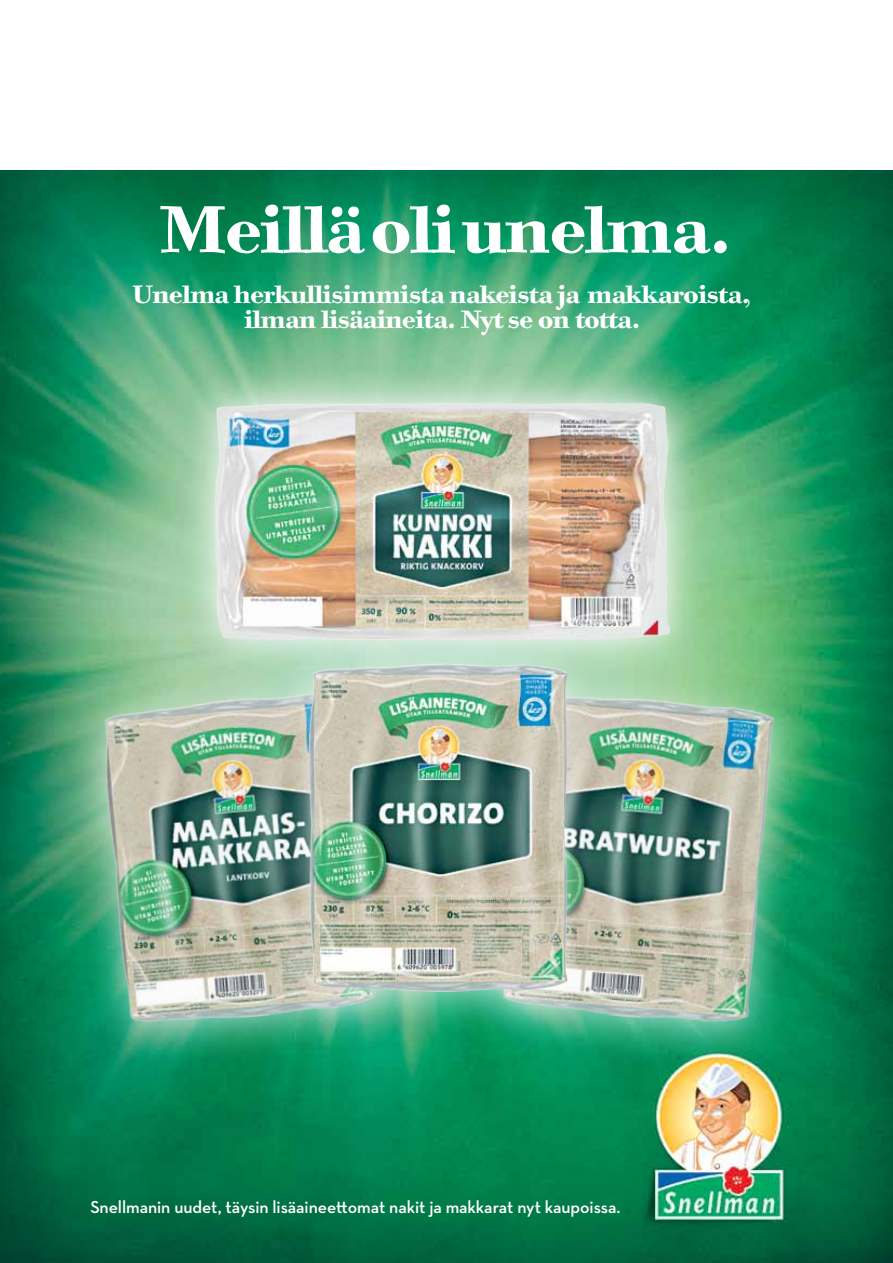
<style>
.page{position:relative;width:893px;height:1263px;background:#fff}
.page>*{position:absolute;margin:0;border:0;box-sizing:border-box;transform-origin:0 0}
.t1{font:700 66.75px "Bodoni Six ITC Std";letter-spacing:-.05em;color:#fff}
.t2{font:700 25.2px/25.2px "Bodoni Six ITC Std";letter-spacing:-.055em;color:#fff;text-align:center}
.t3{font:600 17.7px "Neutraface Text";letter-spacing:-.005em;color:#fff}
</style>
<div class="page">
<div style="left:0;top:169px;width:893px;height:1094px;background:#296551;opacity:.4"></div>
<div style="left:467px;top:668px;width:343px;height:399px;background:#fff;opacity:.6"></div>
<img style="left:604px;top:688px;width:179px;height:340px">
<div style="left:69px;top:665px;width:343px;height:402px;background:#fff;opacity:.6"></div>
<img style="left:96px;top:688px;width:175px;height:340px">
<div style="left:271px;top:635px;width:333px;height:402px;background:#fff;opacity:.6"></div>
<img style="left:304px;top:678px;width:271px;height:313px">
<svg style="left:176px;top:364px;width:532px;height:314px;background:#a2d0ad"></svg>
<img style="left:216px;top:400px;width:454px;height:239px">
<h1 class="t1" style="left:159px;top:186px;width:576px">Meillä oli unelma.</h1>
<p class="t2" style="left:132px;top:282px;width:622px">Unelma herkullisimmista nakeista ja makkaroista, ilman lisäaineita. Nyt se on totta.</p>
<p class="t3" style="left:90px;top:1196px;width:532px">Snellmanin uudet, täysin lisäaineettomat nakit ja makkarat nyt kaupoissa.</p>
</div>
